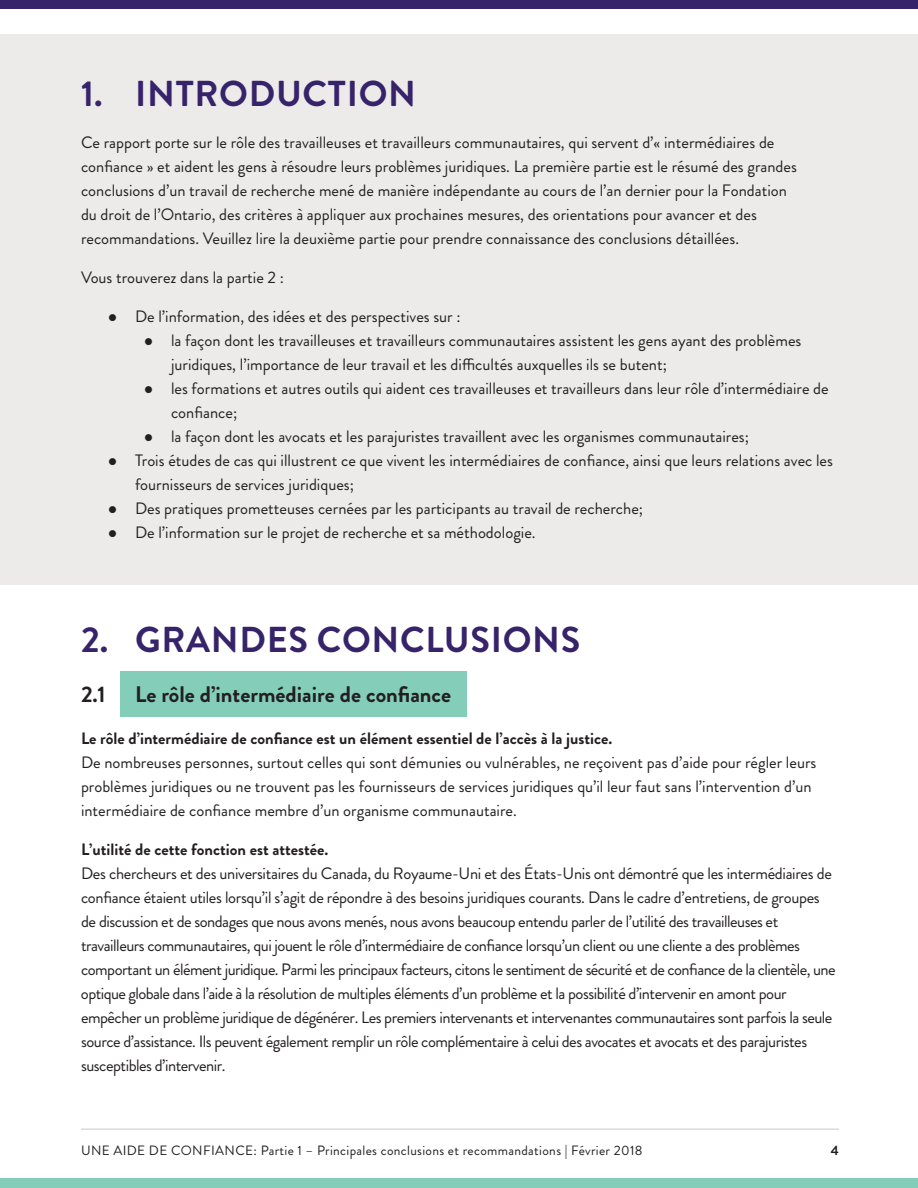
<style>
.page{position:relative;width:918px;height:1188px;background:#fff}
.page>*{position:absolute;margin:0;border:0;box-sizing:border-box;transform-origin:0 0}
.t1{font:700 36px "Brandon Grotesque";letter-spacing:.02em;color:#37236a}
.t2{font:700 22.5px "Brandon Grotesque";color:#231f20}
.t3{font:16.5px/24px "Brandon Grotesque";color:#231f20}
.t4{font:16.5px/24px "Brandon Grotesque";letter-spacing:-.03em;color:#231f20}
.t5{font:13.5px "Brandon Grotesque";letter-spacing:.025em;color:#231f20}
.t6{font:700 13.5px "Brandon Grotesque";color:#231f20}
.s1{font-weight:700}
</style>
<div class="page">
<div style="left:0;top:34px;width:918px;height:551px;background:#ecebea"></div>
<div style="left:120px;top:671px;width:346px;height:46px;background:#84cdb8"></div>
<hr style="left:81px;top:1129px;width:758px;height:1px;background:#dcd8d7">
<div style="left:0;top:1179px;width:918px;height:9px;background:#84cdb8"></div>
<div style="left:0;top:0;width:918px;height:9px;background:#37236a"></div>
<h1 class="t1" style="left:81px;top:69px;width:336px">1. INTRODUCTION</h1>
<p class="t3" style="left:81px;top:131px;width:717px">Ce rapport porte sur le rôle des travailleuses et travailleurs communautaires, qui servent d’« intermédiaires de confance » et aident les gens à résoudre leurs problèmes juridiques. La première partie est le résumé des grandes conclusions d’un travail de recherche mené de manière indépendante au cours de l’an dernier pour la Fondation du droit de l’Ontario, des critères à appliquer aux prochaines mesures, des orientations pour avancer et des recommandations. Veuillez lire la deuxième partie pour prendre connaissance des conclusions détaillées.</p>
<p class="t3" style="left:81px;top:266px;width:205px">Vous trouverez dans la partie 2 :</p>
<p class="t3" style="left:135px;top:305px;width:327px">De l’information, des idées et des perspectives sur :</p>
<p class="t3" style="left:171px;top:329px;width:632px">la façon dont les travailleuses et travailleurs communautaires assistent les gens ayant des problèmes juridiques, l’importance de leur travail et les difcultés auxquelles ils se butent;</p>
<p class="t3" style="left:171px;top:377px;width:659px">les formations et autres outils qui aident ces travailleuses et travailleurs dans leur rôle d’intermédiaire de confance;</p>
<p class="t3" style="left:171px;top:425px;width:580px">la façon dont les avocats et les parajuristes travaillent avec les organismes communautaires;</p>
<p class="t3" style="left:135px;top:449px;width:700px">Trois études de cas qui illustrent ce que vivent les intermédiaires de confance, ainsi que leurs relations avec les fournisseurs de services juridiques;</p>
<p class="t3" style="left:135px;top:497px;width:510px">Des pratiques prometteuses cernées par les participants au travail de recherche;</p>
<p class="t3" style="left:135px;top:521px;width:402px">De l’information sur le projet de recherche et sa méthodologie.</p>
<h1 class="t1" style="left:81px;top:615px;width:501px">2. GRANDES CONCLUSIONS</h1>
<h2 class="t2" style="left:81px;top:678px;width:26px">2.1</h2>
<h2 class="t2" style="left:135px;top:678px;width:318px">Le rôle d’intermédiaire de confance</h2>
<p class="t3" style="left:81px;top:726px;width:737px"><span class="s1">Le rôle d’intermédiaire de confance est un élément essentiel de l’accès à la justice.<br></span>De nombreuses personnes, surtout celles qui sont démunies ou vulnérables, ne reçoivent pas d’aide pour régler leurs problèmes juridiques ou ne trouvent pas les fournisseurs de services juridiques qu’il leur faut sans l’intervention d’un intermédiaire de confance membre d’un organisme communautaire.</p>
<p class="t4" style="left:81px;top:837px;width:756px"><span class="s1">L’utilité de cette fonction est attestée.<br></span>Des chercheurs et des universitaires du Canada, du Royaume-Uni et des États-Unis ont démontré que les intermédiaires de confance étaient utiles lorsqu’il s’agit de répondre à des besoins juridiques courants. Dans le cadre d’entretiens, de groupes de discussion et de sondages que nous avons menés, nous avons beaucoup entendu parler de l’utilité des travailleuses et travailleurs communautaires, qui jouent le rôle d’intermédiaire de confance lorsqu’un client ou une cliente a des problèmes comportant un élément juridique. Parmi les principaux facteurs, citons le sentiment de sécurité et de confance de la clientèle, une optique globale dans l’aide à la résolution de multiples éléments d’un problème et la possibilité d’intervenir en amont pour empêcher un problème juridique de dégénérer. Les premiers intervenants et intervenantes communautaires sont parfois la seule source d’assistance. Ils peuvent également remplir un rôle complémentaire à celui des avocates et avocats et des parajuristes susceptibles d’intervenir.</p>
<p class="t5" style="left:81px;top:1142px;width:563px">UNE AIDE DE CONFIANCE: Partie 1 – Principales conclusions et recommandations | Février 2018</p>
<p class="t6" style="left:831px;top:1141px;width:10px">4</p>
</div>
